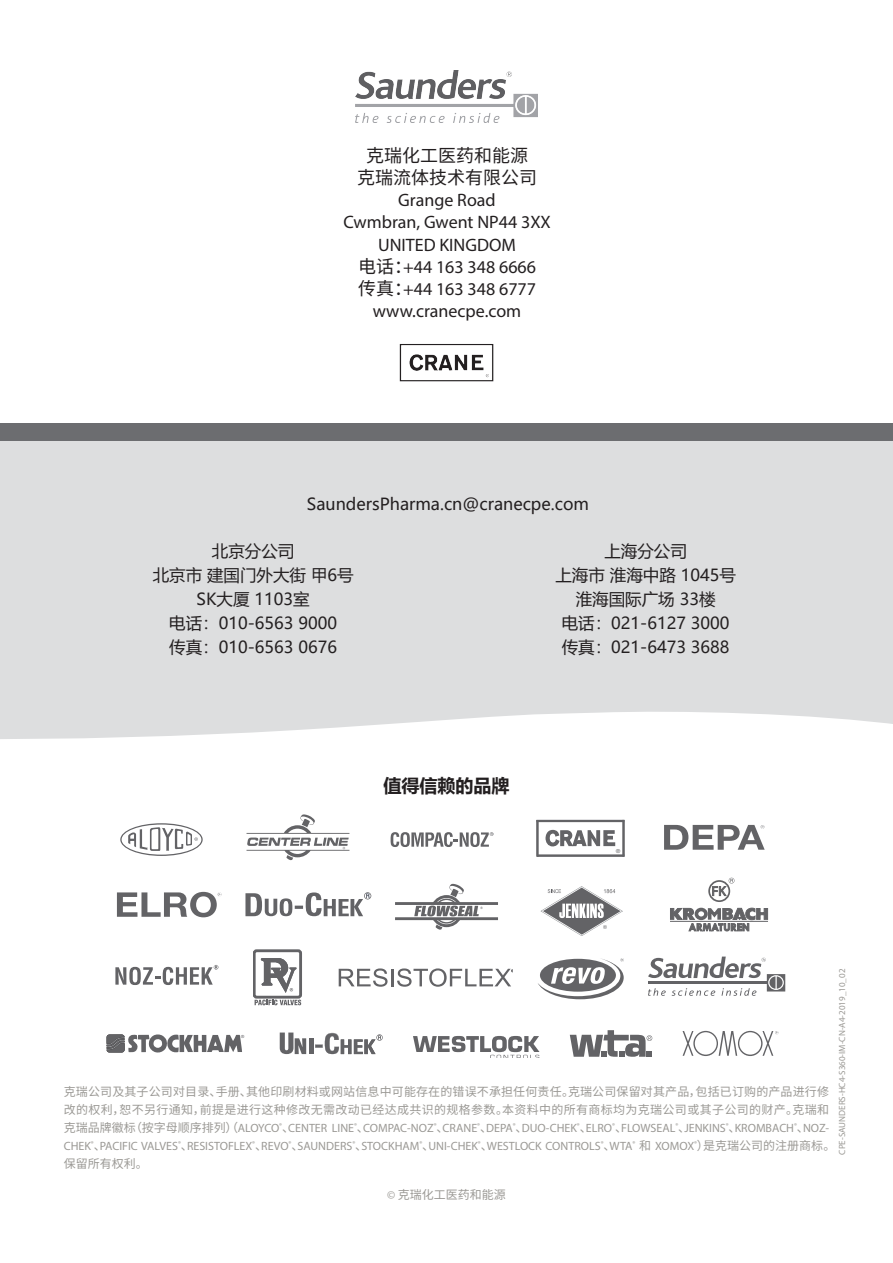
<style>
.page{position:relative;width:893px;height:1263px;background:#fff}
.page>*{position:absolute;margin:0;border:0;box-sizing:border-box;transform-origin:0 0}
.t1{font:18px/22.2px "Myriad Pro";color:#231f20;text-align:center}
.t2{font:18px/22.2px "Source Han Sans CN";color:#231f20;text-align:center}
.t3{font:700 18px "Microsoft Ya Hei UI";color:#231f20}
.t4{font:16.5px/24px "Microsoft Ya Hei UI";color:#231f20;text-align:center}
.t5{font:12px/18px "Myriad Pro";color:#9b9995}
.t6{font:12px/18px "Source Han Sans CN";letter-spacing:.01em;color:#9b9995}
.t7{font:9px "Myriad Pro";color:#9b9995}
.t8{font:5.55px "Helvetica LT Std";color:#636366}
.t9{font:4.2px "Helvetica LT Std";color:#636366}
.s1{font-family:"Source Han Sans CN"}
.s2{font-family:"Myriad Pro"}
</style>
<div class="page">
<div style="left:0;top:441px;width:893px;height:298px;background:#dddedf"></div>
<img style="left:356px;top:70px;width:181px;height:52px">
<svg style="left:120px;top:823px;width:83px;height:33px"></svg>
<svg style="left:246px;top:814px;width:103px;height:46px"></svg>
<svg style="left:391px;top:832px;width:103px;height:15px"></svg>
<svg style="left:545px;top:829px;width:71px;height:18px"></svg>
<div style="left:537px;top:854px;width:87px;height:3px;border:1px solid #636366"></div>
<div style="left:622px;top:820px;width:2px;height:37px;border:1px solid #636366"></div>
<div style="left:536px;top:820px;width:88px;height:2px;border:1px solid #636366"></div>
<div style="left:536px;top:820px;width:3px;height:37px;border:1px solid #636366"></div>
<svg style="left:664px;top:825px;width:101px;height:25px"></svg>
<hr style="left:395px;top:902px;width:103px;height:3px;background:#636366">
<hr style="left:395px;top:917px;width:103px;height:3px;background:#636366">
<svg style="left:414px;top:884px;width:69px;height:46px"></svg>
<svg style="left:540px;top:886px;width:83px;height:50px"></svg>
<svg style="left:245px;top:892px;width:126px;height:24px"></svg>
<svg style="left:117px;top:892px;width:104px;height:25px"></svg>
<div style="left:708px;top:880px;width:22px;height:22px;border:2px solid #636366;border-radius:50%"></div>
<svg style="left:670px;top:907px;width:98px;height:24px"></svg>
<svg style="left:712px;top:878px;width:22px;height:18px"></svg>
<svg style="left:107px;top:1034px;width:135px;height:18px"></svg>
<svg style="left:315px;top:1033px;width:68px;height:21px"></svg>
<svg style="left:280px;top:1032px;width:26px;height:22px"></svg>
<hr style="left:309px;top:1038px;width:4px;height:16px;background:#636366">
<svg style="left:570px;top:1030px;width:82px;height:27px"></svg>
<svg style="left:683px;top:1031px;width:95px;height:25px"></svg>
<div style="left:253px;top:950px;width:49px;height:48px;border:3px solid #636366;border-radius:2px"></div>
<svg style="left:261px;top:958px;width:36px;height:35px"></svg>
<svg style="left:255px;top:999px;width:46px;height:6px"></svg>
<svg style="left:115px;top:965px;width:103px;height:20px"></svg>
<svg style="left:339px;top:968px;width:49px;height:19px"></svg>
<hr style="left:391px;top:969px;width:3px;height:17px;background:#636366">
<svg style="left:397px;top:968px;width:116px;height:19px"></svg>
<svg style="left:538px;top:958px;width:86px;height:41px"></svg>
<svg style="left:648px;top:956px;width:137px;height:40px"></svg>
<svg style="left:413px;top:1036px;width:126px;height:22px"></svg>
<img style="left:399px;top:344px;width:95px;height:38px">
<div style="left:0;top:424px;width:289px;height:17px;background:#6c6d70"></div>
<div style="left:603px;top:424px;width:290px;height:17px;background:#6c6d70"></div>
<div style="left:289px;top:424px;width:314px;height:17px;background:#6c6d70"></div>
<h1 class="t2" style="left:357px;top:144px;width:182px">克瑞化工医药和能源克瑞流体技术有限公司</h1>
<h1 class="t1" style="left:343px;top:189px;width:209px">Grange Road<br>Cwmbran, Gwent NP44 3XX<br>UNITED KINGDOM<br><span class="s1">电话：</span>+44 163 348 6666<br><span class="s1">传真：</span>+44 163 348 6777 www.cranecpe.com</h1>
<h2 class="t4" style="left:307px;top:491px;width:284px">SaundersPharma.cn@cranecpe.com</h2>
<h2 class="t4" style="left:153px;top:538px;width:202px">北京分公司<br>北京市 建国门外大街 甲6号<br>SK大厦 1103室<br>电话：010-6563 9000<br>传真：010-6563 0676</h2>
<h2 class="t4" style="left:555px;top:538px;width:182px">上海分公司<br>上海市 淮海中路 1045号淮海国际广场 33楼<br>电话：021-6127 3000传真：021-6473 3688</h2>
<h1 class="t3" style="left:383px;top:773px;width:128px">值得信赖的品牌</h1>
<p class="t8" style="left:616px;top:847px;width:6px">®</p>
<p class="t9" style="left:241px;top:1034px;width:5px">®</p>
<p class="t6" style="left:64px;top:1082px;width:767px">克瑞公司及其子公司对目录、手册、其他印刷材料或网站信息中可能存在的错误不承担任何责任。克瑞公司保留对其产品，包括已订购的产品进行修改的权利，恕不另行通知，前提是进行这种修改无需改动已经达成共识的规格参数。本资料中的所有商标均为克瑞公司或其子公司的财产。克瑞和</p>
<p class="t5" style="left:64px;top:1118px;width:773px"><span class="s1">克瑞品牌徽标（按字母顺序排列）（</span>ALOYCO<sup>®</sup><span class="s1">、</span>CENTER LINE<sup>®</sup><span class="s1">、</span>COMPAC-NOZ<sup>®</sup><span class="s1">、</span>CRANE<sup>®</sup><span class="s1">、</span>DEPA<sup>®</sup><span class="s1">、</span>DUO-CHEK<sup>®</sup><span class="s1">、</span>ELRO<sup>®</sup><span class="s1">、</span>FLOWSEAL<sup>®</sup><span class="s1">、</span>JENKINS<sup>®</sup><span class="s1">、</span>KROMBACH<sup>®</sup><span class="s1">、</span>NOZ-<br>CHEK<sup>®</sup><span class="s1">、</span>PACIFIC VALVES<sup>®</sup><span class="s1">、</span>RESISTOFLEX<sup>®</sup><span class="s1">、</span>REVO<sup>®</sup><span class="s1">、</span>SAUNDERS<sup>®</sup><span class="s1">、</span>STOCKHAM<sup>®</sup><span class="s1">、</span>UNI-CHEK<sup>®</sup><span class="s1">、</span>WESTLOCK CONTROLS<sup>®</sup><span class="s1">、</span>WTA<sup>®</sup> <span class="s1">和</span> XOMOX<sup>®</sup><span class="s1">）是克瑞公司的注册商标。</span></p>
<p class="t6" style="left:64px;top:1154px;width:86px">保留所有权利。</p>
<p class="t6" style="left:387px;top:1186px;width:120px"><span class="s2">©</span> 克瑞化工医药和能源</p>
<p class="t7" style="left:837px;top:1154px;width:187px;rotate:-90deg">CPE-SAUNDERS-HC4-S360-IM-CN-A4-2019_10_02</p>
</div>
